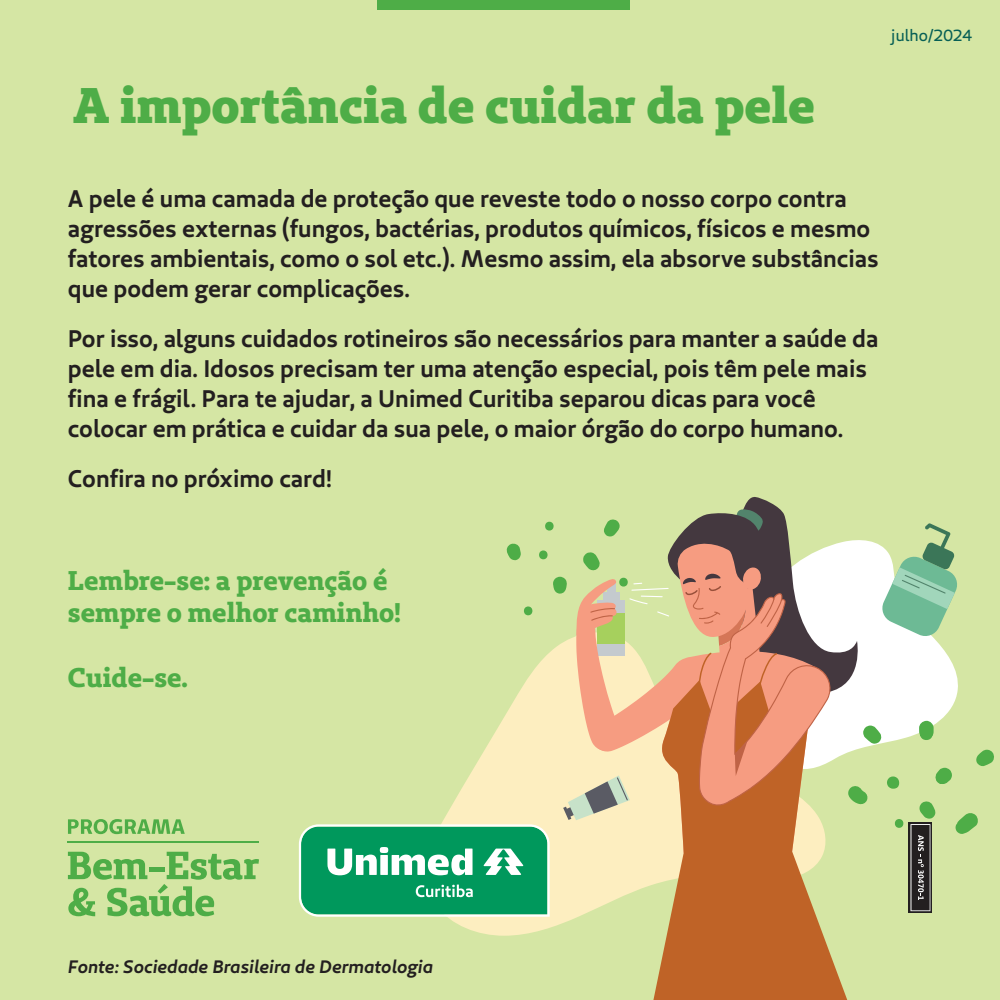
<style>
.page{position:relative;width:1000px;height:1000px;background:#d5e6a4}
.page>*{position:absolute;margin:0;border:0;box-sizing:border-box;transform-origin:0 0}
.t1{font:700 49.9px "Unimed Slab 2020 Extra";color:#4ead47}
.t2{font:27px/32.4px "Unimed Slab 2020 Bold";color:#4ead47}
.t3{font:700 24px/30px "Unimed Sans 2020 Semi";color:#231f20}
.t4{font:italic 700 18px "Unimed Sans 2020 Semi";color:#231f20}
.t5{font:16.1px "Unimed Sans 2020 Regular";color:#075f55}
</style>
<div class="page">
<div style="left:378px;top:0;width:252px;height:10px;background:#4ead47"></div>
<svg style="left:448px;top:917px;width:129px;height:19px;fill:#fdeec0"></svg>
<svg style="left:653px;top:917px;width:195px;height:83px;fill:#bf6327"></svg>
<svg style="left:68px;top:819px;width:117px;height:15px"></svg>
<svg style="left:68px;top:852px;width:191px;height:64px"></svg>
<hr style="left:68px;top:841px;width:191px;height:2px;background:#4ead47">
<svg style="left:299px;top:497px;width:695px;height:420px"></svg>
<h1 class="t1" style="left:73px;top:72px;width:744px">A importância de cuidar da pele</h1>
<p class="t5" style="left:891px;top:25px;width:83px">julho/2024</p>
<p class="t3" style="left:68px;top:183px;width:812px">A pele é uma camada de proteção que reveste todo o nosso corpo contra agressões externas (fungos, bactérias, produtos químicos, físicos e mesmo fatores ambientais, como o sol etc.). Mesmo assim, ela absorve substâncias que podem gerar complicações.</p>
<p class="t3" style="left:68px;top:323px;width:812px">Por isso, alguns cuidados rotineiros são necessários para manter a saúde da pele em dia. Idosos precisam ter uma atenção especial, pois têm pele mais fina e frágil. Para te ajudar, a Unimed Curitiba separou dicas para você colocar em prática e cuidar da sua pele, o maior órgão do corpo humano.</p>
<p class="t3" style="left:68px;top:463px;width:266px">Confira no próximo card!</p>
<p class="t2" style="left:68px;top:563px;width:334px">Lembre-se: a prevenção é sempre o melhor caminho!</p>
<p class="t2" style="left:68px;top:660px;width:122px">Cuide-se.</p>
<p class="t4" style="left:68px;top:955px;width:367px">Fonte: Sociedade Brasileira de Dermatologia</p>
</div>
